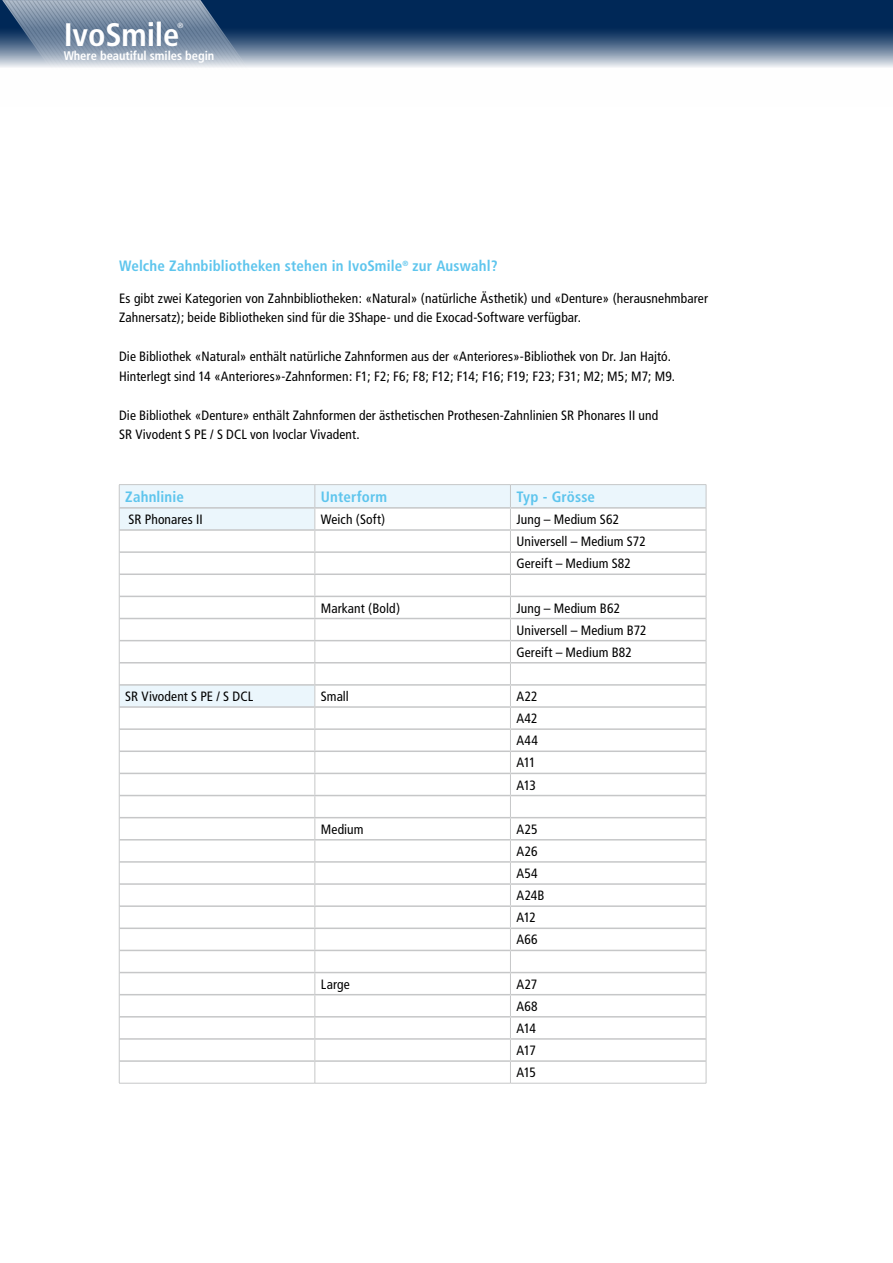
<style>
.page{position:relative;width:893px;height:1263px;background:#fff}
.page>*{position:absolute;margin:0;border:0;box-sizing:border-box;transform-origin:0 0}
.t1{font:700 condensed 32.55px "Frutiger";letter-spacing:-.005em;color:#fff}
.t2{font:700 condensed 15px "Frutiger";letter-spacing:.01em;color:#5ec5ed}
.t3{font:condensed 13.5px/22.2px "Frutiger";letter-spacing:.01em;color:#000}
.t4{font:condensed 13.5px/22.2px "Frutiger";letter-spacing:-.04em;color:#000}
.t5{font:700 condensed 12.45px "Frutiger";letter-spacing:-.005em;color:#fff}
.t6{font:300 7.5px "Frutiger";color:#fff}
</style>
<div class="page">
<svg style="left:0;top:0;width:893px;height:67px;background:#3c5a7e"></svg>
<svg style="left:2px;top:0;width:248px;height:68px;background:#7d90a7"></svg>
<svg style="left:120px;top:485px;width:586px;height:221px"></svg>
<hr style="left:119px;top:484px;width:196px;height:1px;background:#c6c7c8">
<hr style="left:315px;top:484px;width:195px;height:1px;background:#c6c7c8">
<hr style="left:510px;top:484px;width:196px;height:1px;background:#c6c7c8">
<svg style="left:119px;top:485px;width:1px;height:598px"></svg>
<svg style="left:315px;top:485px;width:1px;height:598px"></svg>
<svg style="left:510px;top:485px;width:1px;height:598px"></svg>
<svg style="left:706px;top:485px;width:1px;height:598px"></svg>
<hr style="left:119px;top:1083px;width:196px;height:1px;background:#c6c7c8">
<hr style="left:315px;top:1083px;width:195px;height:1px;background:#c6c7c8">
<hr style="left:510px;top:1083px;width:196px;height:1px;background:#c6c7c8">
<hr style="left:119px;top:507px;width:196px;height:2px;background:#c6c7c8">
<hr style="left:315px;top:507px;width:195px;height:2px;background:#c6c7c8">
<hr style="left:510px;top:507px;width:196px;height:2px;background:#c6c7c8">
<hr style="left:119px;top:529px;width:196px;height:2px;background:#c6c7c8">
<hr style="left:315px;top:529px;width:195px;height:2px;background:#c6c7c8">
<hr style="left:510px;top:529px;width:196px;height:2px;background:#c6c7c8">
<hr style="left:119px;top:551px;width:196px;height:2px;background:#c6c7c8">
<hr style="left:315px;top:551px;width:195px;height:2px;background:#c6c7c8">
<hr style="left:510px;top:551px;width:196px;height:2px;background:#c6c7c8">
<hr style="left:119px;top:573px;width:196px;height:2px;background:#c6c7c8">
<hr style="left:315px;top:573px;width:195px;height:2px;background:#c6c7c8">
<hr style="left:510px;top:573px;width:196px;height:2px;background:#c6c7c8">
<hr style="left:119px;top:596px;width:196px;height:1px;background:#c6c7c8">
<hr style="left:315px;top:596px;width:195px;height:1px;background:#c6c7c8">
<hr style="left:510px;top:596px;width:196px;height:1px;background:#c6c7c8">
<hr style="left:119px;top:618px;width:196px;height:1px;background:#c6c7c8">
<hr style="left:315px;top:618px;width:195px;height:1px;background:#c6c7c8">
<hr style="left:510px;top:618px;width:196px;height:1px;background:#c6c7c8">
<hr style="left:119px;top:640px;width:196px;height:1px;background:#c6c7c8">
<hr style="left:315px;top:640px;width:195px;height:1px;background:#c6c7c8">
<hr style="left:510px;top:640px;width:196px;height:1px;background:#c6c7c8">
<hr style="left:119px;top:662px;width:196px;height:1px;background:#c6c7c8">
<hr style="left:315px;top:662px;width:195px;height:1px;background:#c6c7c8">
<hr style="left:510px;top:662px;width:196px;height:1px;background:#c6c7c8">
<hr style="left:119px;top:684px;width:196px;height:2px;background:#c6c7c8">
<hr style="left:315px;top:684px;width:195px;height:2px;background:#c6c7c8">
<hr style="left:510px;top:684px;width:196px;height:2px;background:#c6c7c8">
<hr style="left:119px;top:706px;width:196px;height:2px;background:#c6c7c8">
<hr style="left:315px;top:706px;width:195px;height:2px;background:#c6c7c8">
<hr style="left:510px;top:706px;width:196px;height:2px;background:#c6c7c8">
<hr style="left:119px;top:728px;width:196px;height:2px;background:#c6c7c8">
<hr style="left:315px;top:728px;width:195px;height:2px;background:#c6c7c8">
<hr style="left:510px;top:728px;width:196px;height:2px;background:#c6c7c8">
<hr style="left:119px;top:750px;width:196px;height:2px;background:#c6c7c8">
<hr style="left:315px;top:750px;width:195px;height:2px;background:#c6c7c8">
<hr style="left:510px;top:750px;width:196px;height:2px;background:#c6c7c8">
<hr style="left:119px;top:773px;width:196px;height:1px;background:#c6c7c8">
<hr style="left:315px;top:773px;width:195px;height:1px;background:#c6c7c8">
<hr style="left:510px;top:773px;width:196px;height:1px;background:#c6c7c8">
<hr style="left:119px;top:795px;width:196px;height:1px;background:#c6c7c8">
<hr style="left:315px;top:795px;width:195px;height:1px;background:#c6c7c8">
<hr style="left:510px;top:795px;width:196px;height:1px;background:#c6c7c8">
<hr style="left:119px;top:817px;width:196px;height:1px;background:#c6c7c8">
<hr style="left:315px;top:817px;width:195px;height:1px;background:#c6c7c8">
<hr style="left:510px;top:817px;width:196px;height:1px;background:#c6c7c8">
<hr style="left:119px;top:839px;width:196px;height:1px;background:#c6c7c8">
<hr style="left:315px;top:839px;width:195px;height:1px;background:#c6c7c8">
<hr style="left:510px;top:839px;width:196px;height:1px;background:#c6c7c8">
<hr style="left:119px;top:861px;width:196px;height:2px;background:#c6c7c8">
<hr style="left:315px;top:861px;width:195px;height:2px;background:#c6c7c8">
<hr style="left:510px;top:861px;width:196px;height:2px;background:#c6c7c8">
<hr style="left:119px;top:883px;width:196px;height:2px;background:#c6c7c8">
<hr style="left:315px;top:883px;width:195px;height:2px;background:#c6c7c8">
<hr style="left:510px;top:883px;width:196px;height:2px;background:#c6c7c8">
<hr style="left:119px;top:905px;width:196px;height:2px;background:#c6c7c8">
<hr style="left:315px;top:905px;width:195px;height:2px;background:#c6c7c8">
<hr style="left:510px;top:905px;width:196px;height:2px;background:#c6c7c8">
<hr style="left:119px;top:927px;width:196px;height:2px;background:#c6c7c8">
<hr style="left:315px;top:927px;width:195px;height:2px;background:#c6c7c8">
<hr style="left:510px;top:927px;width:196px;height:2px;background:#c6c7c8">
<hr style="left:119px;top:950px;width:196px;height:1px;background:#c6c7c8">
<hr style="left:315px;top:950px;width:195px;height:1px;background:#c6c7c8">
<hr style="left:510px;top:950px;width:196px;height:1px;background:#c6c7c8">
<hr style="left:119px;top:972px;width:196px;height:1px;background:#c6c7c8">
<hr style="left:315px;top:972px;width:195px;height:1px;background:#c6c7c8">
<hr style="left:510px;top:972px;width:196px;height:1px;background:#c6c7c8">
<hr style="left:119px;top:994px;width:196px;height:1px;background:#c6c7c8">
<hr style="left:315px;top:994px;width:195px;height:1px;background:#c6c7c8">
<hr style="left:510px;top:994px;width:196px;height:1px;background:#c6c7c8">
<hr style="left:119px;top:1016px;width:196px;height:1px;background:#c6c7c8">
<hr style="left:315px;top:1016px;width:195px;height:1px;background:#c6c7c8">
<hr style="left:510px;top:1016px;width:196px;height:1px;background:#c6c7c8">
<hr style="left:119px;top:1038px;width:196px;height:2px;background:#c6c7c8">
<hr style="left:315px;top:1038px;width:195px;height:2px;background:#c6c7c8">
<hr style="left:510px;top:1038px;width:196px;height:2px;background:#c6c7c8">
<hr style="left:119px;top:1060px;width:196px;height:2px;background:#c6c7c8">
<hr style="left:315px;top:1060px;width:195px;height:2px;background:#c6c7c8">
<hr style="left:510px;top:1060px;width:196px;height:2px;background:#c6c7c8">
<h1 class="t1" style="left:64px;top:15px;width:117px">IvoSmile</h1>
<p class="t6" style="left:177px;top:21px;width:7px">®</p>
<p class="t5" style="left:64px;top:49px;width:152px">Where beautiful smiles begin</p>
<p class="t2" style="left:119px;top:257px;width:380px">Welche Zahnbibliotheken stehen in IvoSmile<sup>®</sup> zur Auswahl?</p>
<p class="t3" style="left:119px;top:289px;width:590px;line-height:19.5px">Es gibt zwei Kategorien von Zahnbibliotheken: «Natural» (natürliche Ästhetik) und «Denture» (herausnehmbarer<br>Zahnersatz); beide Bibliotheken sind für die 3Shape- und die Exocad-Software verfügbar.</p>
<p class="t3" style="left:119px;top:347px;width:557px;line-height:19.5px">Die Bibliothek «Natural» enthält natürliche Zahnformen aus der «Anteriores»-Bibliothek von Dr. Jan Hajtó.<br>Hinterlegt sind 14 «Anteriores»-Zahnformen: F1; F2; F6; F8; F12; F14; F16; F19; F23; F31; M2; M5; M7; M9.</p>
<p class="t3" style="left:119px;top:406px;width:541px;line-height:19.5px">Die Bibliothek «Denture» enthält Zahnformen der ästhetischen Prothesen-Zahnlinien SR Phonares II und<br>SR Vivodent S PE / S DCL von Ivoclar Vivadent.</p>
<p class="t2" style="left:125px;top:488px;width:60px">Zahnlinie</p>
<p class="t2" style="left:321px;top:488px;width:68px">Unterform</p>
<p class="t2" style="left:516px;top:488px;width:80px">Typ - Grösse</p>
<p class="t3" style="left:128px;top:508px;width:76px">SR Phonares II</p>
<p class="t3" style="left:321px;top:508px;width:66px">Weich (Soft)</p>
<p class="t3" style="left:516px;top:508px;width:131px">Jung – Medium S62<br>Universell – Medium S72<br>Gereift – Medium S82</p>
<p class="t3" style="left:321px;top:597px;width:81px">Markant (Bold)</p>
<p class="t3" style="left:516px;top:597px;width:132px">Jung – Medium B62<br>Universell – Medium B72<br>Gereift – Medium B82</p>
<p class="t3" style="left:125px;top:685px;width:129px">SR Vivodent S PE / S DCL</p>
<p class="t3" style="left:321px;top:685px;width:30px">Small</p>
<p class="t3" style="left:516px;top:685px;width:23px">A22<br>A42<br>A44<br>A11<br>A13</p>
<p class="t3" style="left:321px;top:818px;width:44px">Medium</p>
<p class="t3" style="left:516px;top:818px;width:30px">A25<br>A26<br>A54<br>A24B<br>A12<br>A66</p>
<p class="t3" style="left:321px;top:973px;width:30px">Large</p>
<p class="t4" style="left:516px;top:973px;width:23px">A27<br>A68<br>A14<br>A17<br>A15</p>
</div>
